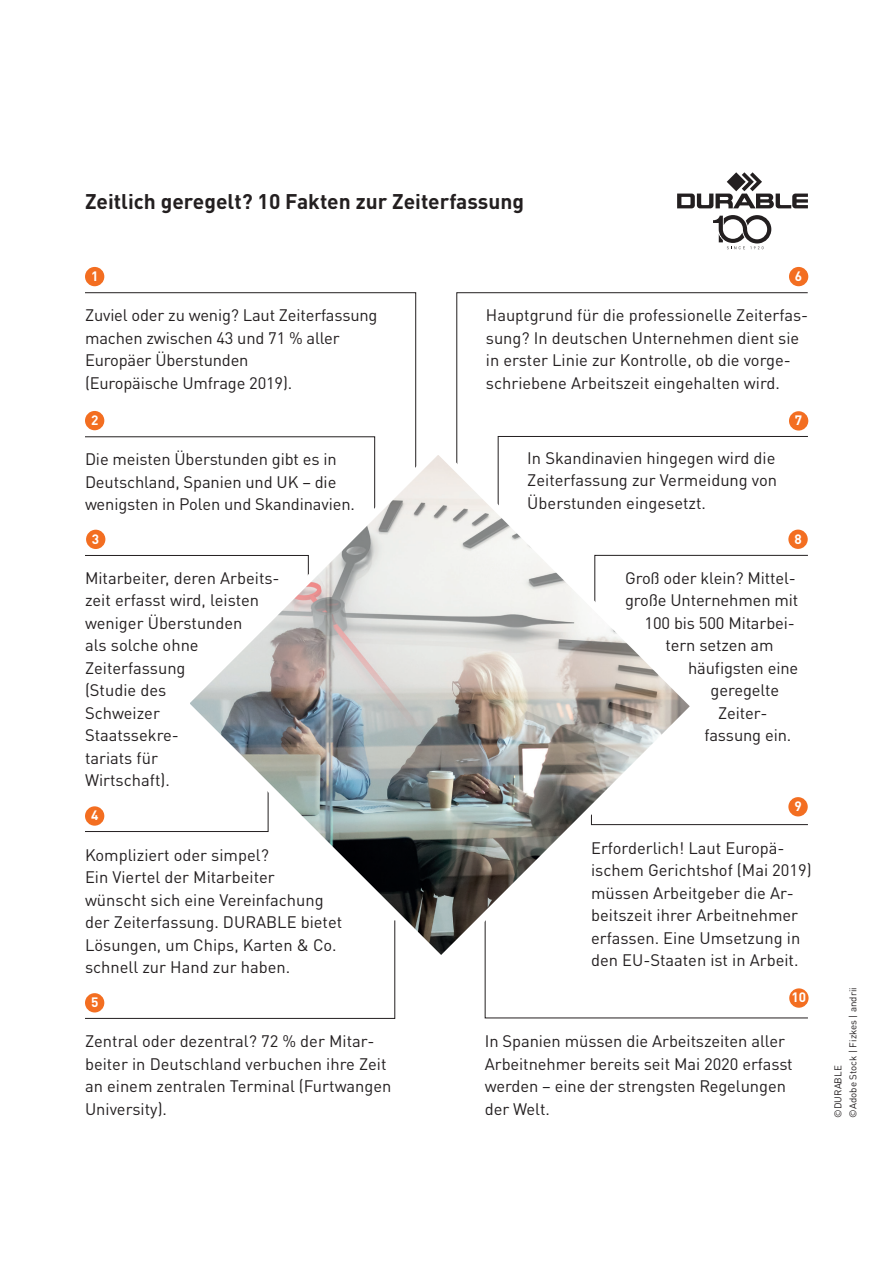
<style>
.page{position:relative;width:893px;height:1263px;background:#fff}
.page>*{position:absolute;margin:0;border:0;box-sizing:border-box;transform-origin:0 0}
.t1{font:700 21px "DIN Pro";color:#231f20}
.t2{font:16.5px/22.5px "DIN Pro";color:#231f20}
.t3{font:700 13.5px "DIN Pro";color:#fff}
.t4{font:9.75px/15px "DIN Pro";color:#231f20}
</style>
<div class="page">
<svg style="left:677px;top:172px;width:131px;height:36px"></svg>
<svg style="left:713px;top:215px;width:58px;height:34px"></svg>
<svg style="left:85px;top:292px;width:331px;height:148px"></svg>
<svg style="left:85px;top:555px;width:89px;height:1px"></svg>
<svg style="left:85px;top:806px;width:89px;height:26px"></svg>
<svg style="left:85px;top:970px;width:311px;height:49px"></svg>
<svg style="left:456px;top:292px;width:352px;height:148px"></svg>
<svg style="left:497px;top:436px;width:311px;height:120px"></svg>
<svg style="left:484px;top:970px;width:324px;height:49px"></svg>
<div style="left:85px;top:267px;width:19px;height:19px;background:#f36e21;border-radius:50%"></div>
<div style="left:85px;top:411px;width:19px;height:19px;background:#f36e21;border-radius:50%"></div>
<div style="left:85px;top:806px;width:19px;height:20px;background:#f36e21;border-radius:50%"></div>
<div style="left:85px;top:993px;width:19px;height:19px;background:#f36e21;border-radius:50%"></div>
<svg style="left:85px;top:436px;width:290px;height:112px"></svg>
<div style="left:789px;top:267px;width:19px;height:19px;background:#f36e21;border-radius:50%"></div>
<div style="left:789px;top:411px;width:19px;height:19px;background:#f36e21;border-radius:50%"></div>
<div style="left:788px;top:530px;width:20px;height:19px;background:#f36e21;border-radius:50%"></div>
<div style="left:788px;top:797px;width:20px;height:19px;background:#f36e21;border-radius:50%"></div>
<div style="left:789px;top:988px;width:20px;height:20px;background:#f36e21;border-radius:50%"></div>
<svg style="left:174px;top:440px;width:531px;height:530px"></svg>
<p class="t1" style="left:85px;top:183px;width:441px">Zeitlich geregelt? 10 Fakten zur Zeiterfassung</p>
<p class="t3" style="left:91px;top:265px;width:9px">1</p>
<p class="t3" style="left:795px;top:265px;width:9px">6</p>
<p class="t2" style="left:85px;top:302px;width:294px">Zuviel oder zu wenig? Laut Zeiterfassung machen zwischen 43 und 71 % aller<br>Europäer Überstunden<br>(Europäische Umfrage 2019).</p>
<p class="t3" style="left:91px;top:409px;width:9px">2</p>
<p class="t2" style="left:85px;top:446px;width:271px">Die meisten Überstunden gibt es in<br>Deutschland, Spanien und UK – die wenigsten in Polen und Skandinavien.</p>
<p class="t3" style="left:92px;top:528px;width:9px">3</p>
<p class="t2" style="left:85px;top:565px;width:196px">Mitarbeiter, deren Arbeits&shy;zeit erfasst wird, leisten weniger Überstunden<br>als solche ohne<br>Zeiterfassung<br>(Studie des<br>Schweizer<br>Staatssekre-<br>tariats für<br>Wirtschaft).</p>
<p class="t3" style="left:91px;top:804px;width:9px">4</p>
<p class="t2" style="left:85px;top:842px;width:259px">Kompliziert oder simpel?<br>Ein Viertel der Mitarbeiter<br>wünscht sich eine Vereinfachung der Zeiterfassung. DURABLE bietet<br>Lösungen, um Chips, Karten &amp; Co. schnell zur Hand zur haben.</p>
<p class="t3" style="left:91px;top:991px;width:9px">5</p>
<p class="t2" style="left:85px;top:1028px;width:308px">Zentral oder dezentral? 72 % der Mitar&shy;beiter in Deutschland verbuchen ihre Zeit an einem zentralen Terminal (Furtwangen University).</p>
<p class="t2" style="left:486px;top:302px;width:324px">Hauptgrund für die professionelle Zeiterfas&shy;sung? In deutschen Unternehmen dient sie in erster Linie zur Kontrolle, ob die vorge&shy;schriebene Arbeitszeit eingehalten wird.</p>
<p class="t2" style="left:527px;top:445px;width:251px;text-align:justify">In Skandinavien hingegen wird die Zeiterfassung zur Vermeidung von Überstunden eingesetzt.</p>
<p class="t3" style="left:795px;top:409px;width:9px">7</p>
<p class="t3" style="left:794px;top:527px;width:9px">8</p>
<p class="t2" style="left:625px;top:565px;width:172px">Groß oder klein? Mittel-</p>
<p class="t2" style="left:625px;top:587px;width:175px">große Unternehmen mit</p>
<p class="t2" style="left:645px;top:610px;width:152px">100 bis 500 Mitarbei-</p>
<p class="t2" style="left:666px;top:632px;width:110px">tern setzen am</p>
<p class="t2" style="left:688px;top:655px;width:112px">häufigsten eine</p>
<p class="t2" style="left:711px;top:677px;width:70px">geregelte</p>
<p class="t2" style="left:718px;top:700px;width:51px">Zeiter-</p>
<p class="t2" style="left:705px;top:722px;width:88px">fassung ein.</p>
<p class="t3" style="left:794px;top:795px;width:9px">9</p>
<p class="t2" style="left:591px;top:835px;width:222px">Erforderlich! Laut Europä&shy;ischem Gerichtshof (Mai 2019) müssen Arbeitgeber die Ar&shy;beitszeit ihrer Arbeitnehmer erfassen. Eine Umsetzung in den EU-Staaten ist in Arbeit.</p>
<p class="t3" style="left:792px;top:986px;width:16px">10</p>
<p class="t2" style="left:485px;top:1028px;width:309px">In Spanien müssen die Arbeitszeiten aller Arbeitnehmer bereits seit Mai 2020 erfasst werden – eine der strengsten Regelungen der Welt.</p>
<p class="t4" style="left:829px;top:1118px;width:132px;rotate:-90deg">©DURABLE<br>©Adobe Stock | Fizkes | andrii</p>
</div>
